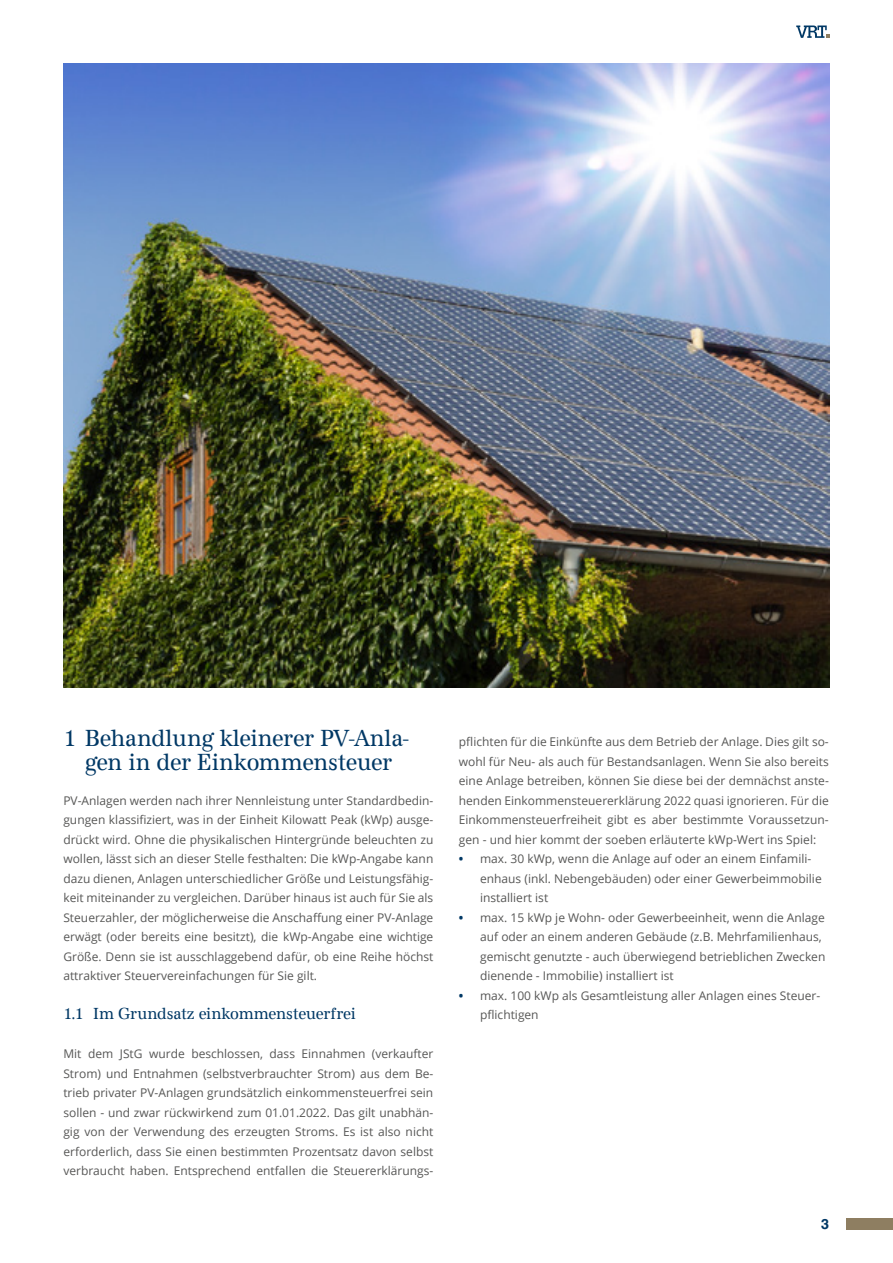
<style>
.page{position:relative;width:893px;height:1263px;background:#fff}
.page>*{position:absolute;margin:0;border:0;box-sizing:border-box;transform-origin:0 0}
.t1{font:24px/24px "Antiqua Sys Nr";letter-spacing:-.01em;color:#003865;text-align:center}
.t2{font:16.5px "Antiqua Sys Nr";letter-spacing:-.005em;color:#003865}
.t3{font:700 15px "Sans Pro";color:#003865}
.t4{font:12px/19.5px "Open Sans";color:#575756;text-align:justify}
.s1{font-weight:700;color:#003865}
</style>
<div class="page">
<div style="left:846px;top:1219px;width:47px;height:11px;background:#8e7e61"></div>
<svg style="left:796px;top:26px;width:33px;height:12px"></svg>
<img style="left:63px;top:64px;width:766px;height:624px">
<h1 class="t1" style="left:63px;top:726px;width:347px">1 Behandlung kleinerer PV-Anla&shy;gen in der Einkommensteuer</h1>
<p class="t4" style="left:63px;top:790px;width:371px">PV-Anlagen werden nach ihrer Nennleistung unter Standardbedin&shy;gungen klassifiziert, was in der Einheit Kilowatt Peak (kWp) ausge&shy;drückt wird. Ohne die physikalischen Hintergründe beleuchten zu wollen, lässt sich an dieser Stelle festhalten: Die kWp-Angabe kann dazu dienen, Anlagen unterschiedlicher Größe und Leistungsfähig&shy;keit miteinander zu vergleichen. Darüber hinaus ist auch für Sie als Steuerzahler, der möglicherweise die Anschaffung einer PV-Anlage erwägt (oder bereits eine besitzt), die kWp-Angabe eine wichtige Größe. Denn sie ist ausschlaggebend dafür, ob eine Reihe höchst attraktiver Steuervereinfachungen für Sie gilt.</p>
<h2 class="t2" style="left:63px;top:1004px;width:294px">1.1 Im Grundsatz einkommensteuerfrei</h2>
<p class="t4" style="left:63px;top:1044px;width:371px">Mit dem JStG wurde beschlossen, dass Einnahmen (verkaufter Strom) und Entnahmen (selbstverbrauchter Strom) aus dem Be&shy;trieb privater PV-Anlagen grundsätzlich einkommensteuerfrei sein sollen - und zwar rückwirkend zum 01.01.2022. Das gilt unabhän&shy;gig von der Verwendung des erzeugten Stroms. Es ist also nicht erforderlich, dass Sie einen bestimmten Prozentsatz davon selbst verbraucht haben. Entsprechend entfallen die Steuererklärungs-</p>
<p class="t4" style="left:459px;top:732px;width:371px">pflichten für die Einkünfte aus dem Betrieb der Anlage. Dies gilt so&shy;wohl für Neu- als auch für Bestandsanlagen. Wenn Sie also bereits eine Anlage betreiben, können Sie diese bei der demnächst anste&shy;henden Einkommensteuererklärung 2022 quasi ignorieren. Für die Einkommensteuerfreiheit gibt es aber bestimmte Voraussetzun&shy;gen - und hier kommt der soeben erläuterte kWp-Wert ins Spiel:</p>
<p class="t4" style="left:480px;top:849px;width:343px;text-align:left;text-indent:-21px"><span class="s1">•</span> max. 30 kWp, wenn die Anlage auf oder an einem Einfamili&shy;enhaus (inkl. Nebengebäuden) oder einer Gewerbeimmobilie installiert ist</p>
<p class="t4" style="left:480px;top:907px;width:347px;text-align:left;text-indent:-21px"><span class="s1">•</span> max. 15 kWp je Wohn- oder Gewerbeeinheit, wenn die Anlage auf oder an einem anderen Gebäude (z.B. Mehrfamilienhaus, gemischt genutzte - auch überwiegend betrieblichen Zwecken dienende - Immobilie) installiert ist</p>
<p class="t4" style="left:480px;top:985px;width:342px;text-indent:-21px"><span class="s1">•</span> max. 100 kWp als Gesamtleistung aller Anlagen eines Steuer&shy;pflichtigen</p>
<p class="t3" style="left:821px;top:1215px;width:10px">3</p>
</div>
